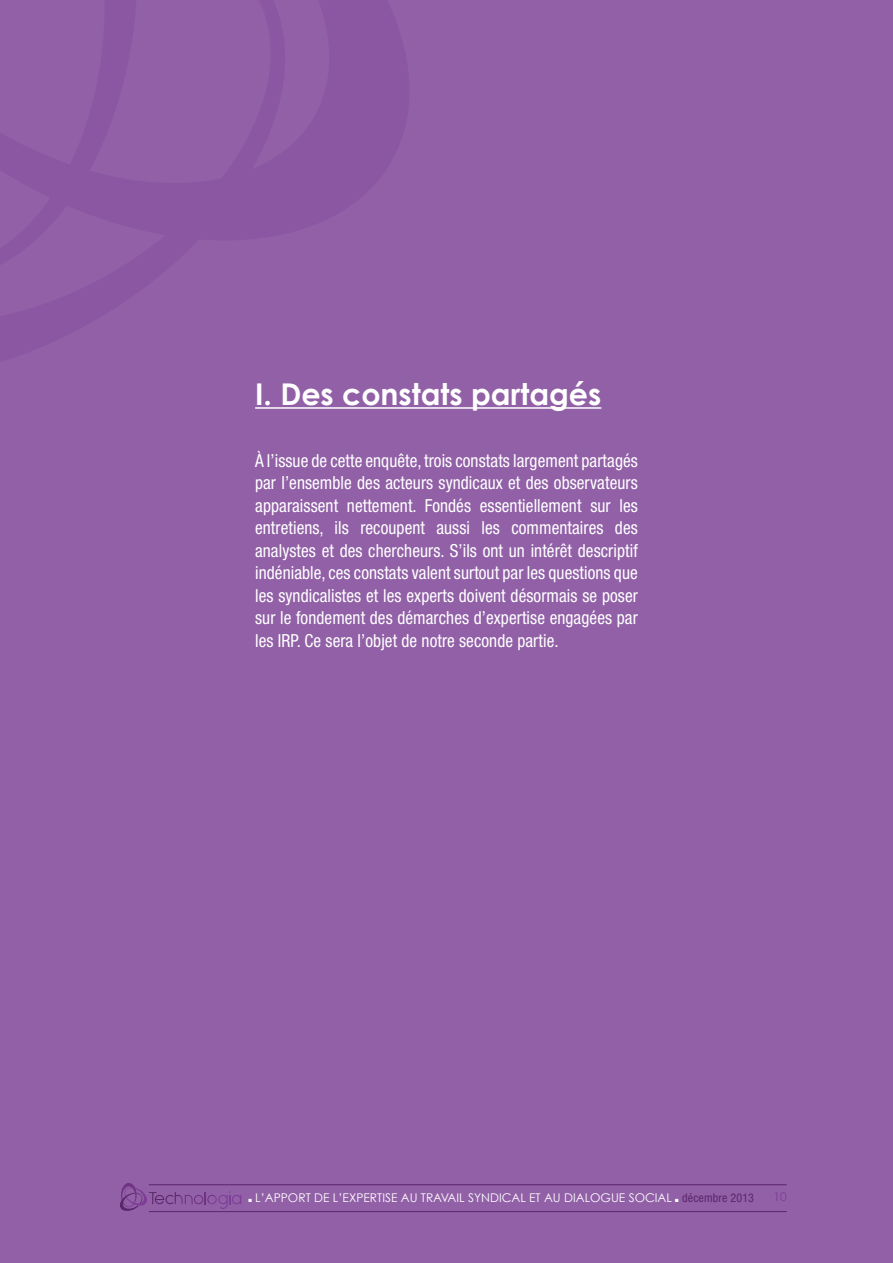
<style>
.page{position:relative;width:893px;height:1263px;background:#9160a7}
.page>*{position:absolute;margin:0;border:0;box-sizing:border-box;transform-origin:0 0}
.t1{font:700 30px "Century Gothic";color:#fff}
.t2{font:condensed 18px/22.5px "Helvetica Neue";letter-spacing:.005em;color:#fff;text-align:justify;scale:.96 1}
.t3{font:12px "Century Gothic";color:#fff}
.t4{font:12px "Century Gothic";color:#7e3e96}
.s1{font-family:"Helvetica Neue";font-stretch:condensed;color:#5c266a}
</style>
<div class="page">
<hr style="left:255px;top:407px;width:346px;height:2px;background:#fff">
<hr style="left:149px;top:1184px;width:638px;height:1px;background:#5c266a">
<svg style="left:120px;top:1183px;width:121px;height:28px"></svg>
<hr style="left:149px;top:1211px;width:638px;height:1px;background:#5c266a">
<h1 class="t1" style="left:255px;top:375px;width:348px">I. Des constats partagés</h1>
<p class="t2" style="left:255px;top:449px;width:400px">À l’issue de cette enquête, trois constats largement partagés par l’ensemble des acteurs syndicaux et des observateurs apparaissent nettement. Fondés essentiellement sur les entretiens, ils recoupent aussi les commentaires des analystes et des chercheurs. S’ils ont un intérêt descriptif indéniable, ces constats valent surtout par les questions que les syndicalistes et les experts doivent désormais se poser sur le fondement des démarches d’expertise engagées par les IRP. Ce sera l’objet de notre seconde partie.</p>
<p class="t3" style="left:248px;top:1191px;width:507px">■ L’APPORT DE L’EXPERTISE AU TRAVAIL SYNDICAL ET AU DIALOGUE SOCIAL ■ <span class="s1">décembre 2013</span></p>
<p class="t4" style="left:773px;top:1189px;width:15px">10</p>
</div>
